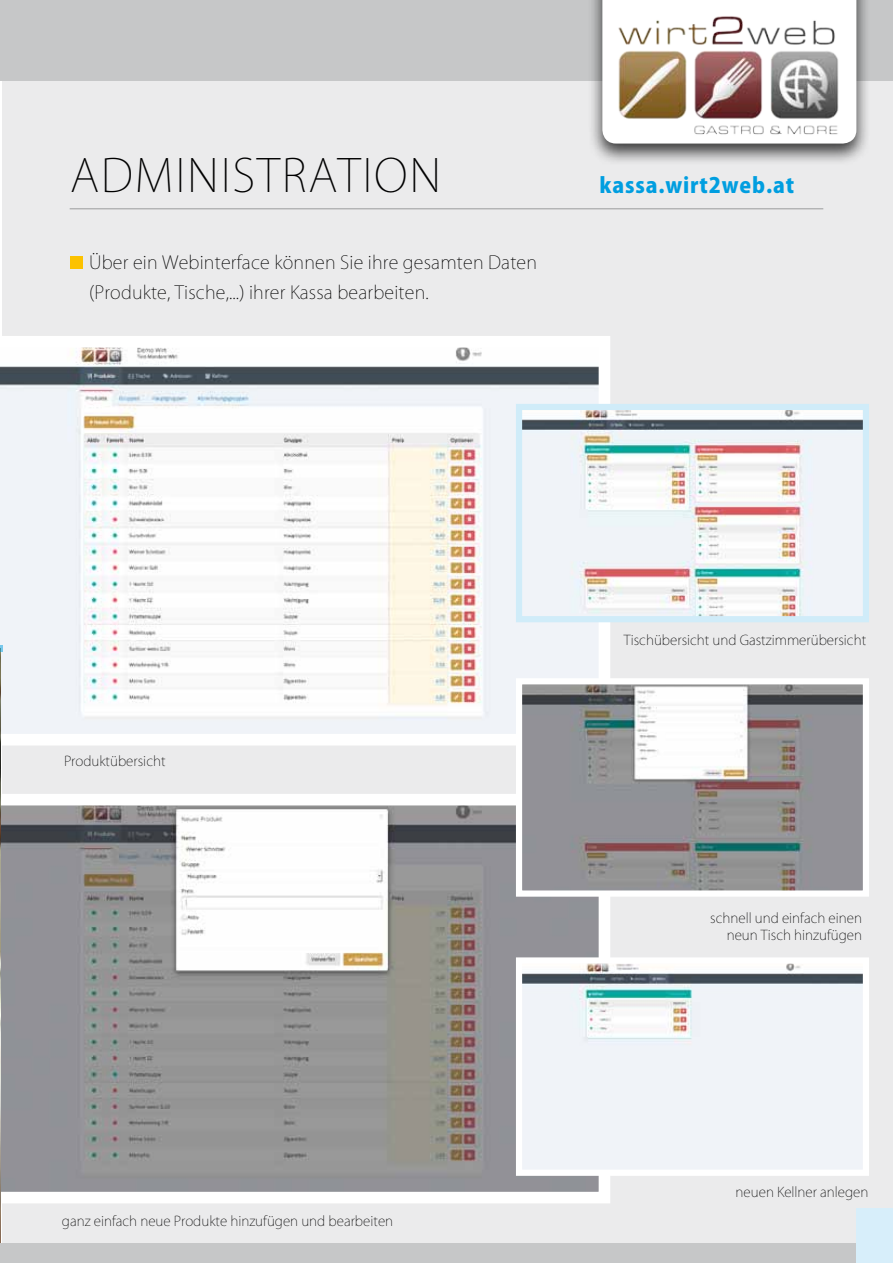
<style>
.page{position:relative;width:893px;height:1263px;background:#fff}
.page>*{position:absolute;margin:0;border:0;box-sizing:border-box;transform-origin:0 0}
.t1{font:200 45px "Koz Go Pro";letter-spacing:.04em;color:#000}
.t2{font:800 21px "Koz Go Pro";letter-spacing:.04em;color:#009ee0}
.t3{font:200 18px/30px "Koz Go Pro";letter-spacing:.01em;color:#000}
.t4{font:200 13.5px/16.5px "Koz Go Pro";color:#000;text-align:right}
</style>
<div class="page">
<div style="left:2px;top:68px;width:891px;height:1195px;background:#ebebec"></div>
<svg style="left:0;top:336px;width:610px;height:409px"></svg>
<svg style="left:1px;top:794px;width:609px;height:409px;background:#a7a6a6"></svg>
<img style="left:0;top:652px;width:1px;height:592px">
<div style="left:0;top:0;width:893px;height:81px;background:#c6c7c8"></div>
<div style="left:0;top:1244px;width:893px;height:19px;background:#c6c7c8"></div>
<div style="left:856px;top:1209px;width:37px;height:54px;background:#d7eefa"></div>
<hr style="left:70px;top:208px;width:753px;height:1px;background:#9a9c9d">
<div style="left:70px;top:256px;width:12px;height:13px;background:#fcc200"></div>
<svg style="left:0;top:645px;width:3px;height:7px"></svg>
<img style="left:523px;top:411px;width:339px;height:204px">
<div style="left:516px;top:404px;width:353px;height:218px;border:6px solid #d0ecf9"></div>
<img style="left:523px;top:685px;width:339px;height:205px">
<div style="left:516px;top:678px;width:353px;height:219px;border:6px solid #fff"></div>
<img style="left:523px;top:964px;width:339px;height:205px">
<div style="left:516px;top:957px;width:353px;height:219px;border:6px solid #fff"></div>
<div style="left:588px;top:0;width:282px;height:166px;background:#000;opacity:.75"></div>
<img style="left:602px;top:0;width:254px;height:144px">
<h1 class="t1" style="left:70px;top:146px;width:373px">Administration</h1>
<h3 class="t3" style="left:89px;top:247px;width:449px">Über ein Webinterface können Sie ihre gesamten Daten (Produkte, Tische,...) ihrer Kassa bearbeiten.</h3>
<h2 class="t2" style="left:600px;top:172px;width:196px">kassa.wirt2web.at</h2>
<p class="t4" style="left:64px;top:752px;width:103px">Produktübersicht</p>
<p class="t4" style="left:62px;top:1212px;width:333px">ganz einfach neue Produkte hinzufügen und bearbeiten</p>
<p class="t4" style="left:624px;top:632px;width:244px">Tischübersicht und Gastzimmerübersicht</p>
<p class="t4" style="left:710px;top:910px;width:153px">schnell und einfach einen neun Tisch hinzufügen</p>
<p class="t4" style="left:736px;top:1183px;width:134px">neuen Kellner anlegen</p>
</div>
